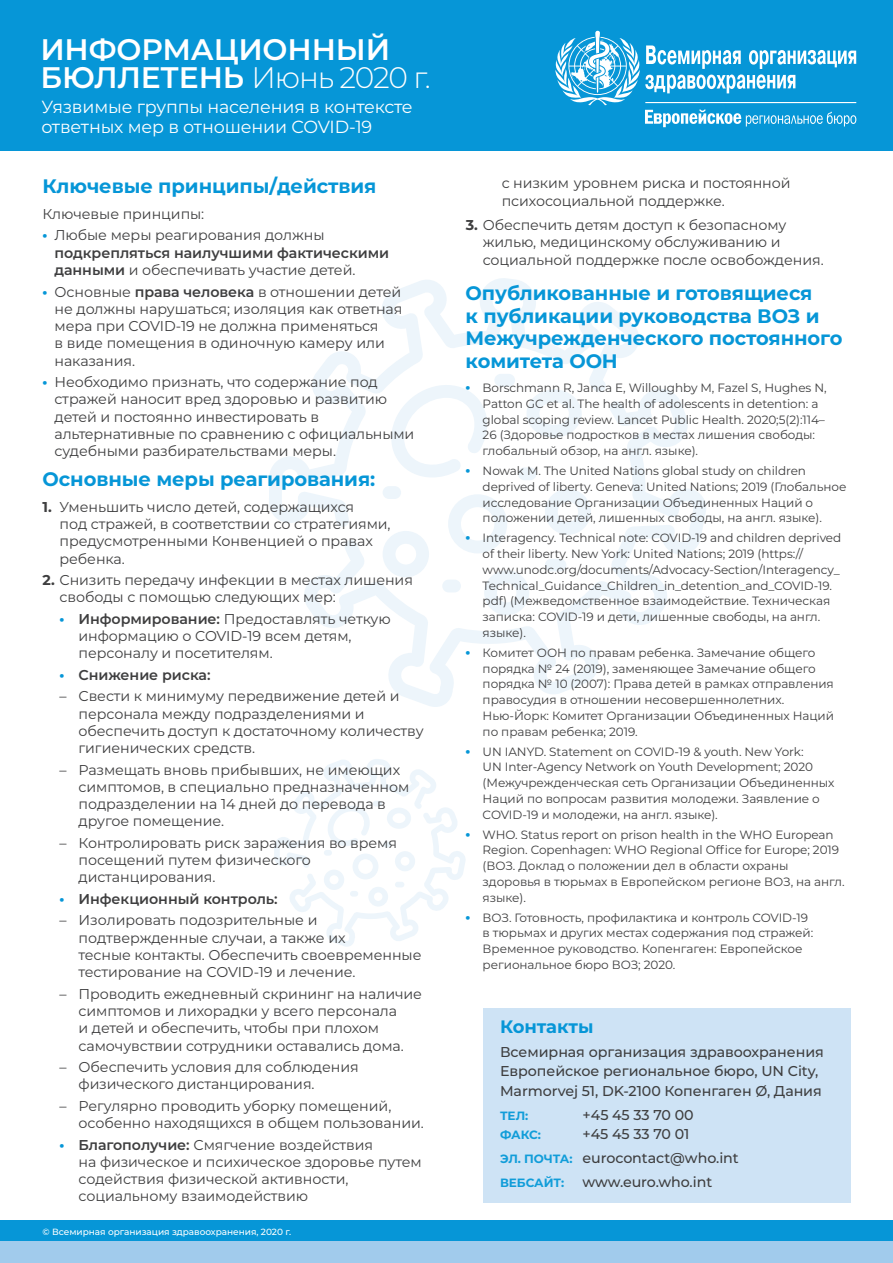
<style>
.page{position:relative;width:893px;height:1263px;background:#fff}
.page>*{position:absolute;margin:0;border:0;box-sizing:border-box;transform-origin:0 0}
.t1{font:600 29.7px/28.3px "Montserrat";letter-spacing:-.005em;color:#fff}
.t2{font:700 19.5px/22.5px "Montserrat";letter-spacing:-.005em;color:#0696d7}
.t3{font:700 18px "Montserrat";letter-spacing:-.005em;color:#0696d7}
.t4{font:17.55px/20.2px "Montserrat";letter-spacing:-.01em;color:#fff}
.t5{font:14.25px/17.2px "Montserrat";letter-spacing:-.005em;color:#3e3e3f}
.t6{font:500 14.25px/19.5px "Montserrat";letter-spacing:-.005em;color:#3e3e3f}
.t7{font:600 14.25px/17.2px "Montserrat";letter-spacing:-.005em;color:#3e3e3f}
.t8{font:12px/15.8px "Montserrat";letter-spacing:-.005em;color:#3e3e3f}
.t9{font:700 12px "Montserrat";letter-spacing:-.005em;color:#119dd9}
.t10{font:500 9px "Montserrat";letter-spacing:-.005em;color:#fff}
.s1{font-weight:300}
.s2{font-weight:900;color:#0696d7}
.s3{font-weight:400}
.s4{font-weight:600}
.s5{font-weight:700}
.s6{font-weight:900;font-size:14.25px;color:#0696d7}
.s7{font-weight:700;font-size:12px;color:#119dd9}
</style>
<div class="page">
<svg style="left:274px;top:759px;width:192px;height:188px"></svg>
<div style="left:383px;top:842px;width:8px;height:5px;background:#edf5fb;border-radius:3px"></div>
<div style="left:350px;top:891px;width:8px;height:5px;background:#edf5fb;border-radius:3px"></div>
<div style="left:324px;top:850px;width:8px;height:6px;background:#edf5fb;border-radius:3px"></div>
<div style="left:373px;top:801px;width:9px;height:5px;background:#edf5fb;border-radius:3px"></div>
<div style="left:395px;top:882px;width:9px;height:5px;background:#edf5fb;border-radius:3px"></div>
<svg style="left:304px;top:389px;width:402px;height:318px"></svg>
<svg style="left:269px;top:278px;width:371px;height:249px"></svg>
<svg style="left:390px;top:385px;width:100px;height:92px"></svg>
<svg style="left:526px;top:389px;width:56px;height:49px"></svg>
<svg style="left:448px;top:494px;width:59px;height:59px"></svg>
<svg style="left:545px;top:489px;width:46px;height:46px"></svg>
<svg style="left:484px;top:570px;width:45px;height:45px"></svg>
<svg style="left:383px;top:531px;width:46px;height:46px"></svg>
<div style="left:518px;top:467px;width:18px;height:13px;background:#edf5fb;border-radius:6px"></div>
<div style="left:442px;top:580px;width:19px;height:12px;background:#edf5fb;border-radius:6px"></div>
<div style="left:383px;top:486px;width:18px;height:13px;background:#edf5fb;border-radius:6px"></div>
<div style="left:494px;top:374px;width:21px;height:13px;background:#edf5fb;border-radius:6px"></div>
<div style="left:545px;top:559px;width:21px;height:12px;background:#edf5fb;border-radius:6px"></div>
<div style="left:0;top:0;width:893px;height:151px;background:#0696d7"></div>
<div style="left:0;top:1220px;width:893px;height:22px;background:#0696d7"></div>
<div style="left:0;top:1242px;width:893px;height:21px;background:#a1cbec"></div>
<svg style="left:555px;top:31px;width:301px;height:96px"></svg>
<hr style="left:645px;top:102px;width:211px;height:1px;background:#fff">
<div style="left:483px;top:1008px;width:367px;height:195px;background:#cee3f5"></div>
<h1 class="t1" style="left:40px;top:33px;width:392px">ИНФОРМАЦИОННЫЙ<br>БЮЛЛЕТЕНЬ <span class="s1">Июнь 2020 г.</span></h1>
<p class="t4" style="left:41px;top:96px;width:373px">Уязвимые группы населения в контексте ответных мер в отношении COVID-19</p>
<h2 class="t2" style="left:43px;top:174px;width:335px">Ключевые принципы/действия</h2>
<p class="t5" style="left:43px;top:203px;width:284px;line-height:21.5px">Ключевые принципы:<br><span class="s2">·</span> Любые меры реагирования должны</p>
<p class="t7" style="left:55px;top:243px;width:336px">подкрепляться наилучшими фактическими данными <span class="s3">и обеспечивать участие детей.</span></p>
<p class="t5" style="left:55px;top:282px;width:349px;text-indent:-12px"><span class="s2">·</span> Основные <span class="s4">права человека</span> в отношении детей не должны нарушаться; изоляция как ответная мера при COVID-19 не должна применяться<br>в виде помещения в одиночную камеру или наказания.</p>
<p class="t5" style="left:55px;top:373px;width:361px;text-indent:-12px"><span class="s2">·</span> Необходимо признать, что содержание под стражей наносит вред здоровью и развитию детей и постоянно инвестировать в альтернативные по сравнению с официальными судебными разбирательствами меры.</p>
<h2 class="t2" style="left:43px;top:467px;width:334px">Основные меры реагирования:</h2>
<p class="t5" style="left:60px;top:498px;width:333px;text-indent:-17px"><span class="s5">1.</span> Уменьшить число детей, содержащихся<br>под стражей, в соответствии со стратегиями, предусмотренными Конвенцией о правах ребенка.</p>
<p class="t5" style="left:60px;top:571px;width:355px;text-indent:-17px"><span class="s5">2.</span> Снизить передачу инфекции в местах лишения свободы с помощью следующих мер:</p>
<p class="t5" style="left:79px;top:610px;width:314px;text-indent:-19px"><span class="s2">·</span> <span class="s4">Информирование:</span> Предоставлять четкую информацию о COVID-19 всем детям, персоналу и посетителям.</p>
<p class="t7" style="left:60px;top:665px;width:152px"><span class="s2">·</span> Снижение риска:</p>
<p class="t5" style="left:79px;top:687px;width:347px;text-indent:-19px">– Свести к минимуму передвижение детей и персонала между подразделениями и обеспечить доступ к достаточному количеству гигиенических средств.</p>
<p class="t5" style="left:79px;top:760px;width:332px;text-indent:-19px">– Размещать вновь прибывших, не имеющих симптомов, в специально предназначенном подразделении на 14 дней до перевода в другое помещение.</p>
<p class="t5" style="left:79px;top:834px;width:320px;text-indent:-19px">– Контролировать риск заражения во время посещений путем физического дистанцирования.</p>
<p class="t7" style="left:60px;top:890px;width:220px"><span class="s2">·</span> Инфекционный контроль:</p>
<p class="t5" style="left:79px;top:911px;width:344px;text-indent:-19px">– Изолировать подозрительные и подтвержденные случаи, а также их<br>тесные контакты. Обеспечить своевременные тестирование на COVID-19 и лечение.</p>
<p class="t5" style="left:79px;top:984px;width:345px;text-indent:-19px">– Проводить ежедневный скрининг на наличие симптомов и лихорадки у всего персонала<br>и детей и обеспечить, чтобы при плохом самочувствии сотрудники оставались дома.</p>
<p class="t5" style="left:79px;top:1058px;width:282px;text-indent:-19px">– Обеспечить условия для соблюдения физического дистанцирования.</p>
<p class="t5" style="left:79px;top:1096px;width:347px;text-indent:-19px">– Регулярно проводить уборку помещений, особенно находящихся в общем пользовании.</p>
<p class="t5" style="left:79px;top:1135px;width:345px;text-indent:-19px"><span class="s2">·</span> <span class="s4">Благополучие:</span> Смягчение воздействия<br>на физическое и психическое здоровье путем содействия физической активности, социальному взаимодействию</p>
<p class="t10" style="left:43px;top:1225px;width:250px">© Всемирная организация здравоохранения, 2020 г.</p>
<p class="t5" style="left:502px;top:174px;width:290px">с низким уровнем риска и постоянной психосоциальной поддержке.</p>
<p class="t5" style="left:483px;top:216px;width:343px;line-height:17.7px;text-indent:-17px"><span class="s5">3.</span> Обеспечить детям доступ к безопасному жилью, медицинскому обслуживанию и социальной поддержке после освобождения.</p>
<h2 class="t2" style="left:466px;top:281px;width:378px">Опубликованные и готовящиеся<br>к публикации руководства ВОЗ и<br>Межучрежденческого постоянного комитета ООН</h2>
<p class="t8" style="left:483px;top:380px;width:346px;text-indent:-17px"><span class="s6">·</span> Borschmann R, Janca E, Willoughby M, Fazel S, Hughes N, Patton GC et al. The health of adolescents in detention: a global scoping review. Lancet Public Health. 2020;5(2):114– 26 (Здоровье подростков в местах лишения свободы: глобальный обзор, на англ. языке).</p>
<p class="t8" style="left:483px;top:463px;width:365px;text-indent:-17px"><span class="s6">·</span> Nowak M. The United Nations global study on children deprived of liberty. Geneva: United Nations; 2019 (Глобальное исследование Организации Объединенных Наций о положении детей, лишенных свободы, на англ. языке).</p>
<p class="t8" style="left:483px;top:530px;width:360px;text-indent:-17px"><span class="s6">·</span> Interagency. Technical note: COVID-19 and children deprived of their liberty. New York: United Nations; 2019 (https:// www.unodc.org/documents/Advocacy-Section/Interagency_ Technical_Guidance_Children_in_detention_and_COVID-19. pdf) (Межведомственное взаимодействие. Техническая записка: COVID-19 и дети, лишенные свободы, на англ. языке).</p>
<p class="t8" style="left:483px;top:644px;width:353px;text-indent:-17px"><span class="s6">·</span> Комитет ООН по правам ребенка. Замечание общего порядка № 24 (2019), заменяющее Замечание общего порядка № 10 (2007): Права детей в рамках отправления правосудия в отношении несовершеннолетних.<br>Нью-Йорк: Комитет Организации Объединенных Наций по правам ребенка; 2019.</p>
<p class="t8" style="left:483px;top:743px;width:353px;text-indent:-17px"><span class="s6">·</span> UN IANYD. Statement on COVID-19 &amp; youth. New York:<br>UN Inter-Agency Network on Youth Development; 2020 (Межучрежденческая сеть Организации Объединенных Наций по вопросам развития молодежи. Заявление о COVID-19 и молодежи, на англ. языке).</p>
<p class="t8" style="left:483px;top:826px;width:363px;text-indent:-17px"><span class="s6">·</span> WHO. Status report on prison health in the WHO European Region. Copenhagen: WHO Regional Office for Europe; 2019 (ВОЗ. Доклад о положении дел в области охраны здоровья в тюрьмах в Европейском регионе ВОЗ, на англ. языке).</p>
<p class="t8" style="left:483px;top:909px;width:332px;text-indent:-17px"><span class="s6">·</span> ВОЗ. Готовность, профилактика и контроль COVID-19 в тюрьмах и других местах содержания под стражей:<br>Временное руководство. Копенгаген: Европейское региональное бюро ВОЗ; 2020.</p>
<p class="t3" style="left:500px;top:1014px;width:95px">Контакты</p>
<p class="t6" style="left:500px;top:1041px;width:325px">Всемирная организация здравоохранения<br>Европейское региональное бюро, UN City,<br>Marmorvej 51, DK-2100 Копенгаген Ø, Дания</p>
<p class="t9" style="left:500px;top:1107px;width:30px">ТЕЛ:</p>
<p class="t6" style="left:583px;top:1104px;width:113px">+45 45 33 70 00</p>
<p class="t9" style="left:500px;top:1126px;width:42px">ФАКС:</p>
<p class="t6" style="left:500px;top:1121px;width:240px;line-height:23.7px;text-indent:83px">+45 45 33 70 01<br><span class="s7">ЭЛ. ПОЧТА:</span> eurocontact@who.int</p>
<p class="t9" style="left:500px;top:1174px;width:66px">ВЕБСАЙТ:</p>
<p class="t6" style="left:583px;top:1171px;width:131px">www.euro.who.int</p>
</div>
